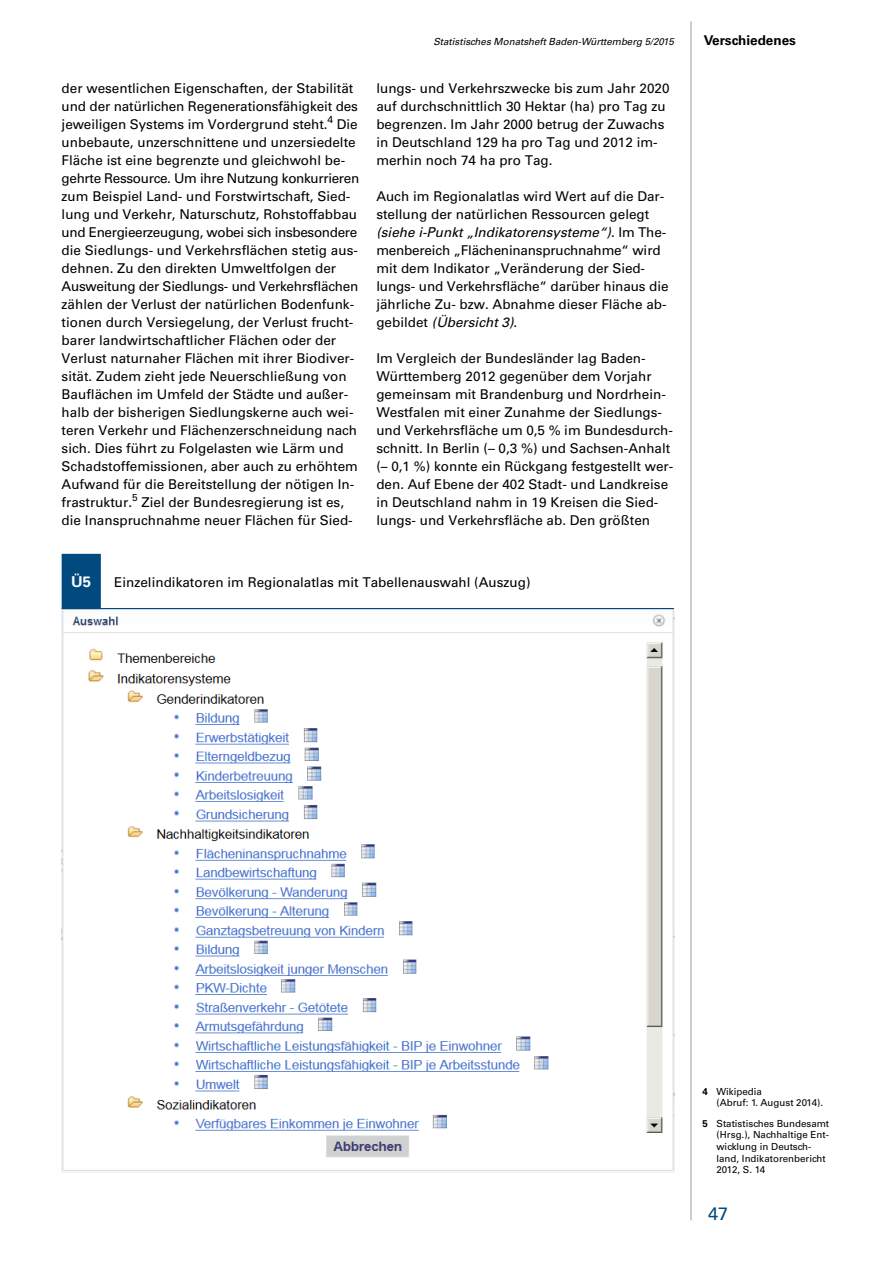
<style>
.page{position:relative;width:893px;height:1263px;background:#fff}
.page>*{position:absolute;margin:0;border:0;box-sizing:border-box;transform-origin:0 0}
.t1{font:18px "Univers";color:#004a7f}
.t2{font:700 15px "Univers";color:#fff}
.t3{font:13.5px/18px "Univers";color:#000}
.t4{font:700 13.5px "Univers";color:#000}
.t5{font:9.75px/11.7px "Univers";color:#000}
.t6{font:italic 9.75px "Univers";color:#000}
.s1{font-style:italic}
.s2{font-weight:700}
</style>
<div class="page">
<hr style="left:691px;top:21px;width:1px;height:1199px;background:#9c9e9f">
<img style="left:62px;top:609px;width:612px;height:562px">
<div style="left:62px;top:554px;width:39px;height:55px;background:#004a7f;border:2px solid #004a7f"></div>
<hr style="left:62px;top:608px;width:612px;height:1px;background:#004a7f">
<p class="t6" style="left:433px;top:35px;width:242px">Statistisches Monatsheft Baden-Württemberg 5/2015</p>
<p class="t4" style="left:704px;top:32px;width:94px">Verschiedenes</p>
<p class="t3" style="left:62px;top:79px;width:299px">der wesentlichen Eigenschaften, der Stabilität und der natürlichen Regenerationsfähigkeit des jeweiligen Systems im Vordergrund steht.<sup>4</sup> Die unbebaute, unzerschnittene und unzersiedelte Fläche ist eine begrenzte und gleichwohl be&shy;gehrte Ressource. Um ihre Nutzung konkurrieren zum Beispiel Land- und Forstwirtschaft, Sied&shy;lung und Verkehr, Naturschutz, Rohstoffabbau und Energieerzeugung, wobei sich insbesondere die Siedlungs- und Verkehrsflächen stetig aus&shy;dehnen. Zu den direkten Umweltfolgen der Ausweitung der Siedlungs- und Verkehrsflächen zählen der Verlust der natürlichen Bodenfunk&shy;tionen durch Versiegelung, der Verlust frucht&shy;barer landwirtschaftlicher Flächen oder der Verlust naturnaher Flächen mit ihrer Biodiver&shy;sität. Zudem zieht jede Neuerschließung von Bauflächen im Umfeld der Städte und außer&shy;halb der bisherigen Siedlungskerne auch wei&shy;teren Verkehr und Flächenzerschneidung nach sich. Dies führt zu Folgelasten wie Lärm und Schadstoffemissionen, aber auch zu erhöhtem Aufwand für die Bereitstellung der nötigen In&shy;frastruktur.<sup>5</sup> Ziel der Bundesregierung ist es, die Inanspruchnahme neuer Flächen für Sied-</p>
<p class="t3" style="left:376px;top:79px;width:295px">lungs- und Verkehrszwecke bis zum Jahr 2020 auf durchschnittlich 30 Hektar (ha) pro Tag zu begrenzen. Im Jahr 2000 betrug der Zuwachs in Deutschland 129 ha pro Tag und 2012 im&shy;merhin noch 74 ha pro Tag.</p>
<p class="t3" style="left:376px;top:187px;width:294px">Auch im Regionalatlas wird Wert auf die Dar&shy;stellung der natürlichen Ressourcen gelegt <span class="s1">(siehe i-Punkt „Indikatorensysteme“)</span>. Im The&shy;menbereich „Flächeninanspruchnahme“ wird mit dem Indikator „Veränderung der Sied&shy;lungs- und Verkehrsfläche“ darüber hinaus die jährliche Zu- bzw. Abnahme dieser Fläche ab&shy;gebildet <span class="s1">(Übersicht 3)</span>.</p>
<p class="t3" style="left:376px;top:349px;width:299px">Im Vergleich der Bundesländer lag Baden-Württemberg 2012 gegenüber dem Vorjahr gemeinsam mit Brandenburg und Nordrhein-Westfalen mit einer Zunahme der Siedlungs&shy;und Verkehrsfläche um 0,5 % im Bundesdurch&shy;schnitt. In Berlin (– 0,3 %) und Sachsen-Anhalt (– 0,1 %) konnte ein Rückgang festgestellt wer&shy;den. Auf Ebene der 402 Stadt- und Landkreise in Deutschland nahm in 19 Kreisen die Sied&shy;lungs- und Verkehrsfläche ab. Den größten</p>
<p class="t2" style="left:71px;top:573px;width:22px">Ü5</p>
<p class="t3" style="left:114px;top:573px;width:418px">Einzelindikatoren im Regionalatlas mit Tabellenauswahl (Auszug)</p>
<p class="t5" style="left:716px;top:1085px;width:108px;text-indent:-14px"><span class="s2">4</span> Wikipedia<br>(Abruf: 1. August 2014).</p>
<p class="t5" style="left:716px;top:1117px;width:114px;text-indent:-14px"><span class="s2">5</span> Statistisches Bundesamt (Hrsg.), Nachhaltige Ent&shy;wicklung in Deutsch&shy;land, Indikatorenbericht<br>2012, S. 14</p>
<h1 class="t1" style="left:708px;top:1203px;width:22px">47</h1>
</div>
